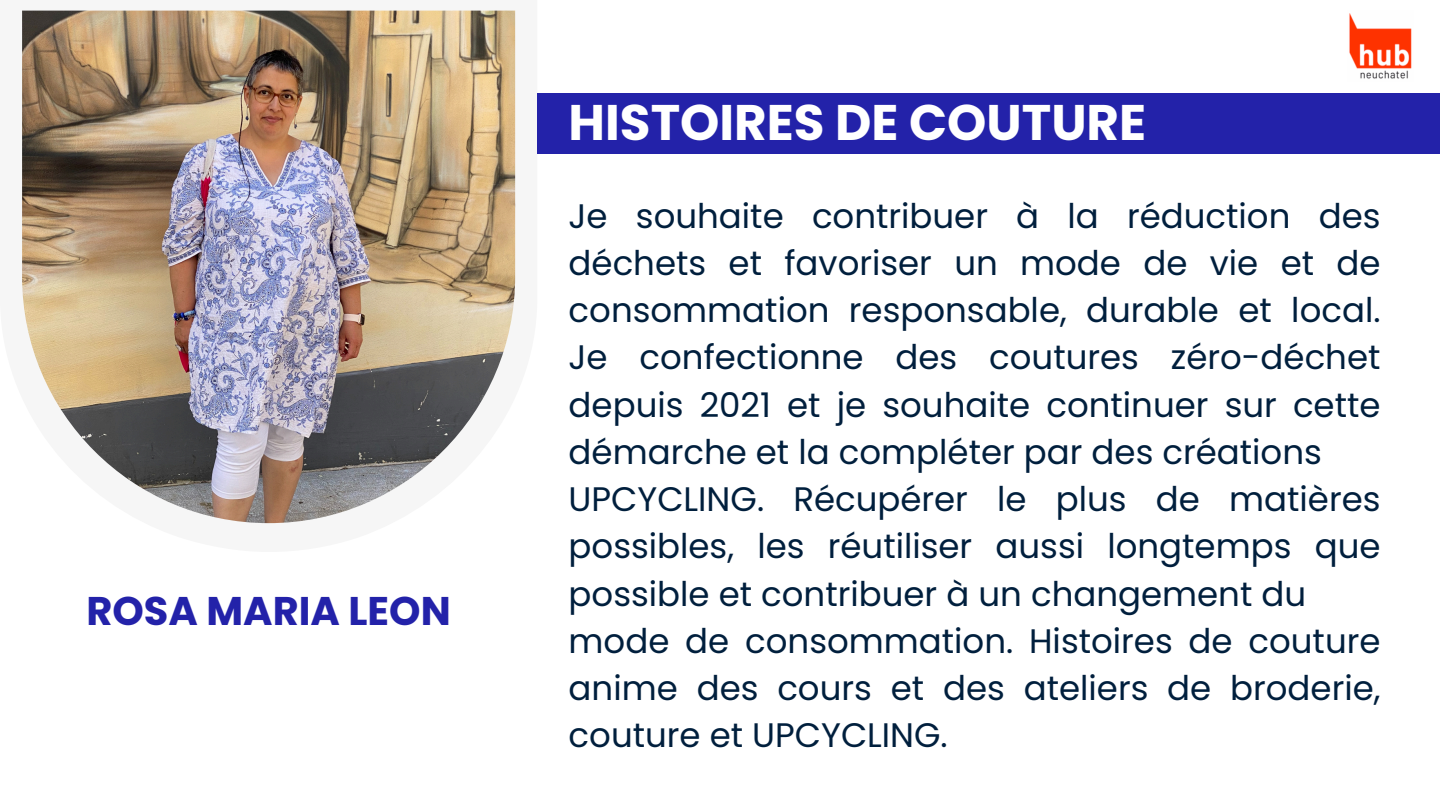
<style>
.page{position:relative;width:1440px;height:810px;background:#fff}
.page>*{position:absolute;margin:0;border:0;box-sizing:border-box;transform-origin:0 0}
.t1{font:700 50px "Poppins";color:#fff}
.t2{font:700 40px "Poppins";color:#2322a9}
.t3{font:34px/47.2px "Poppins";color:#001f3d;text-align:justify}
</style>
<div class="page">
<img style="left:22px;top:11px;width:493px;height:512px">
<div style="left:537px;top:93px;width:903px;height:61px;background:#2322a9"></div>
<img style="left:1349px;top:13px;width:63px;height:66px">
<p class="t2" style="left:86px;top:583px;width:366px">ROSA MARIA LEON</p>
<h1 class="t1" style="left:569px;top:87px;width:579px">HISTOIRES DE COUTURE</h1>
<p class="t3" style="left:569px;top:192px;width:813px">Je souhaite contribuer à la réduction des déchets et favoriser un mode de vie et de consommation responsable, durable et local.<br>Je confectionne des coutures zéro-déchet depuis 2021 et je souhaite continuer sur cette démarche et la compléter par des créations</p>
<p class="t3" style="left:569px;top:476px;width:813px">UPCYCLING. Récupérer le plus de matières possibles, les réutiliser aussi longtemps que possible et contribuer à un changement du</p>
<p class="t3" style="left:569px;top:617px;width:813px">mode de consommation. Histoires de couture anime des cours et des ateliers de broderie, couture et UPCYCLING.</p>
</div>
